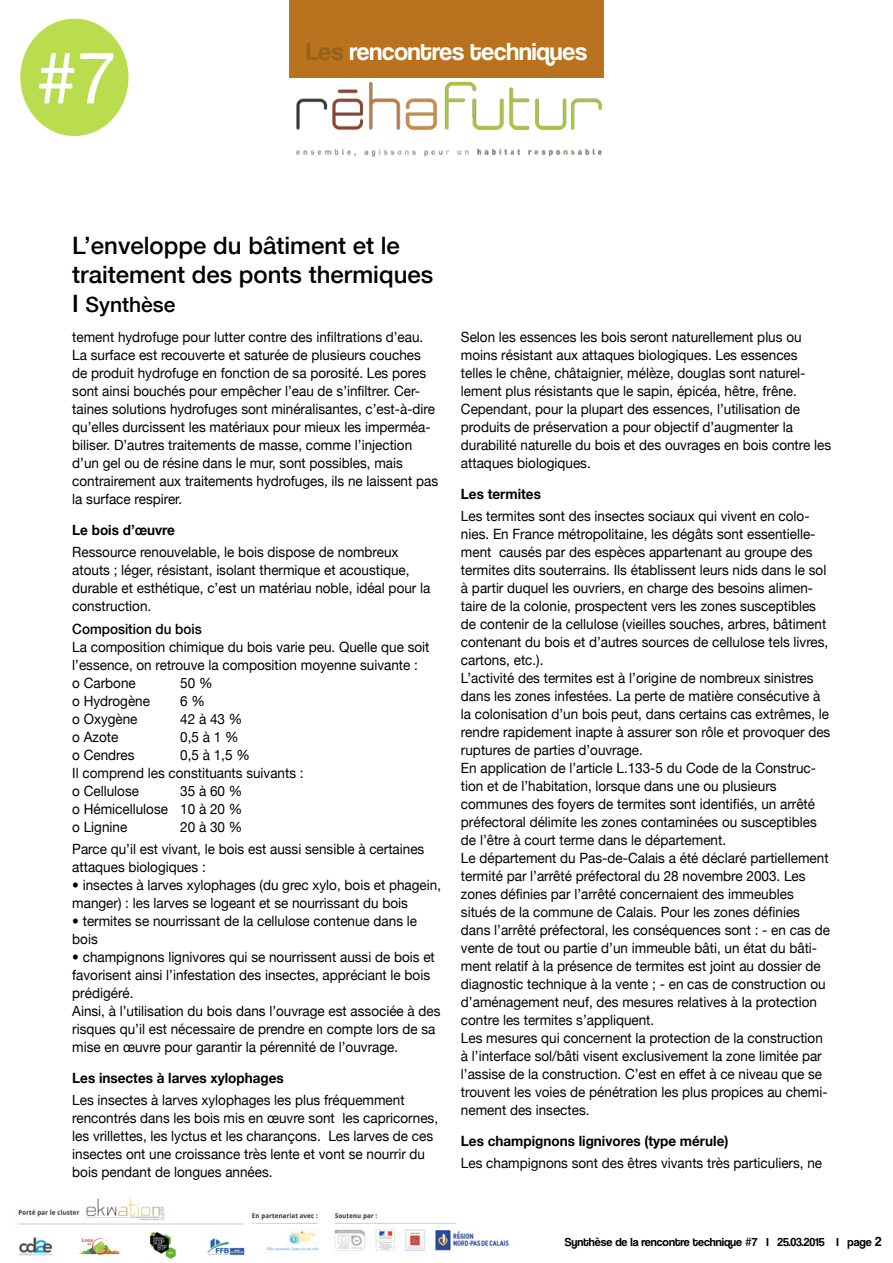
<style>
.page{position:relative;width:893px;height:1263px;background:#fff}
.page>*{position:absolute;margin:0;border:0;box-sizing:border-box;transform-origin:0 0}
.t1{font:72px "Helvetica Neue";color:#fff}
.t2{font:25.5px "Coolvetica Rg";color:#fff}
.t3{font:500 24px/28.8px "Helvetica Neue";color:#000}
.t4{font:500 21px "Helvetica Neue";color:#000}
.t5{font:14.1px/18px "Helvetica Neue";color:#000;scale:.95 1}
.t6{font:700 14.1px "Helvetica Neue";color:#000;scale:.95 1}
.t7{font:500 14.1px "Helvetica Neue";color:#000;scale:.95 1}
.t8{font:12px "Coolvetica Rg";color:#000}
.s1{color:#97621c}
.s2{font-size:24px}
.s3{font-family:"Helvetica Neue"}
.s4{font-size:13.5px}
</style>
<div class="page">
<div style="left:289px;top:0;width:315px;height:77px;background:#bb721e"></div>
<div style="left:20px;top:18px;width:109px;height:119px;background:#b9dd4f;border-radius:50%"></div>
<img style="left:289px;top:77px;width:315px;height:80px">
<img style="left:18px;top:1198px;width:491px;height:62px">
<h1 class="t1" style="left:37px;top:16px;width:82px">#7</h1>
<h2 class="t2" style="left:306px;top:37px;width:282px"><span class="s1">Les</span> rencontres techniques</h2>
<h3 class="t3" style="left:72px;top:230px;width:362px">L’enveloppe du bâtiment et le traitement des ponts thermiques</h3>
<h3 class="t4" style="left:72px;top:288px;width:105px"><span class="s2">I</span> Synthèse</h3>
<p class="t5" style="left:72px;top:327px;width:387px">tement hydrofuge pour lutter contre des infiltrations d’eau.<br>La surface est recouverte et saturée de plusieurs couches de produit hydrofuge en fonction de sa porosité. Les pores sont ainsi bouchés pour empêcher l’eau de s’infiltrer. Cer&shy;taines solutions hydrofuges sont minéralisantes, c’est-à-dire qu’elles durcissent les matériaux pour mieux les imperméa&shy;biliser. D’autres traitements de masse, comme l’injection d’un gel ou de résine dans le mur, sont possibles, mais contrairement aux traitements hydrofuges, ils ne laissent pas la surface respirer.</p>
<p class="t6" style="left:72px;top:517px;width:110px">Le bois d’œuvre</p>
<p class="t5" style="left:72px;top:542px;width:378px">Ressource renouvelable, le bois dispose de nombreux atouts ; léger, résistant, isolant thermique et acoustique, durable et esthétique, c’est un matériau noble, idéal pour la construction.</p>
<p class="t7" style="left:72px;top:617px;width:138px">Composition du bois</p>
<p class="t5" style="left:72px;top:637px;width:377px">La composition chimique du bois varie peu. Quelle que soit l’essence, on retrouve la composition moyenne suivante :<br>o Carbone</p>
<p class="t5" style="left:180px;top:673px;width:35px">50 %</p>
<p class="t5" style="left:72px;top:691px;width:83px">o Hydrogène</p>
<p class="t5" style="left:180px;top:691px;width:28px">6 %</p>
<p class="t5" style="left:72px;top:709px;width:70px">o Oxygène</p>
<p class="t5" style="left:180px;top:709px;width:67px">42 à 43 %</p>
<p class="t5" style="left:72px;top:727px;width:50px">o Azote</p>
<p class="t5" style="left:180px;top:727px;width:63px">0,5 à 1 %</p>
<p class="t5" style="left:72px;top:745px;width:67px">o Cendres</p>
<p class="t5" style="left:72px;top:745px;width:245px;text-indent:108px">0,5 à 1,5 %<br>Il comprend les constituants suivants : o Cellulose</p>
<p class="t5" style="left:72px;top:781px;width:180px;text-align:justify;text-indent:108px">35 à 60 % o Hémicellulose 10 à 20 % o Lignine</p>
<p class="t5" style="left:72px;top:814px;width:372px;line-height:22.2px;text-indent:108px">20 à 30 %<br>Parce qu’il est vivant, le bois est aussi sensible à certaines</p>
<p class="t5" style="left:72px;top:857px;width:142px">attaques biologiques :</p>
<p class="t5" style="left:72px;top:875px;width:390px">• insectes à larves xylophages (du grec xylo, bois et phagein, manger) : les larves se logeant et se nourrissant du bois</p>
<p class="t5" style="left:72px;top:911px;width:364px">• termites se nourrissant de la cellulose contenue dans le bois</p>
<p class="t5" style="left:72px;top:947px;width:389px">• champignons lignivores qui se nourrissent aussi de bois et favorisent ainsi l’infestation des insectes, appréciant le bois prédigéré.<br>Ainsi, à l’utilisation du bois dans l’ouvrage est associée à des risques qu’il est nécessaire de prendre en compte lors de sa mise en œuvre pour garantir la pérennité de l’ouvrage.</p>
<p class="t6" style="left:72px;top:1065px;width:224px">Les insectes à larves xylophages</p>
<p class="t5" style="left:72px;top:1090px;width:387px">Les insectes à larves xylophages les plus fréquemment rencontrés dans les bois mis en œuvre sont les capricornes, les vrillettes, les lyctus et les charançons. Les larves de ces insectes ont une croissance très lente et vont se nourrir du bois pendant de longues années.</p>
<p class="t5" style="left:461px;top:327px;width:391px">Selon les essences les bois seront naturellement plus ou moins résistant aux attaques biologiques. Les essences telles le chêne, châtaignier, mélèze, douglas sont naturel&shy;lement plus résistants que le sapin, épicéa, hêtre, frêne.<br>Cependant, pour la plupart des essences, l’utilisation de produits de préservation a pour objectif d’augmenter la durabilité naturelle du bois et des ouvrages en bois contre les attaques biologiques.</p>
<p class="t6" style="left:461px;top:481px;width:86px">Les termites</p>
<p class="t5" style="left:461px;top:506px;width:390px">Les termites sont des insectes sociaux qui vivent en colo&shy;nies. En France métropolitaine, les dégâts sont essentielle&shy;ment causés par des espèces appartenant au groupe des termites dits souterrains. Ils établissent leurs nids dans le sol à partir duquel les ouvriers, en charge des besoins alimen&shy;taire de la colonie, prospectent vers les zones susceptibles de contenir de la cellulose (vieilles souches, arbres, bâtiment contenant du bois et d’autres sources de cellulose tels livres, cartons, etc.).<br>L’activité des termites est à l’origine de nombreux sinistres dans les zones infestées. La perte de matière consécutive à la colonisation d’un bois peut, dans certains cas extrêmes, le rendre rapidement inapte à assurer son rôle et provoquer des ruptures de parties d’ouvrage.<br>En application de l’article L.133-5 du Code de la Construc&shy;tion et de l’habitation, lorsque dans une ou plusieurs communes des foyers de termites sont identifiés, un arrêté préfectoral délimite les zones contaminées ou susceptibles de l’être à court terme dans le département.<br>Le département du Pas-de-Calais a été déclaré partiellement termité par l’arrêté préfectoral du 28 novembre 2003. Les zones définies par l’arrêté concernaient des immeubles situés de la commune de Calais. Pour les zones définies dans l’arrêté préfectoral, les conséquences sont : - en cas de vente de tout ou partie d’un immeuble bâti, un état du bâti&shy;ment relatif à la présence de termites est joint au dossier de diagnostic technique à la vente ; - en cas de construction ou d’aménagement neuf, des mesures relatives à la protection contre les termites s’appliquent.<br>Les mesures qui concernent la protection de la construction à l’interface sol/bâti visent exclusivement la zone limitée par l’assise de la construction. C’est en effet à ce niveau que se trouvent les voies de pénétration les plus propices au chemi&shy;nement des insectes.</p>
<p class="t6" style="left:461px;top:1128px;width:283px">Les champignons lignivores (type mérule)</p>
<p class="t5" style="left:461px;top:1153px;width:382px">Les champignons sont des êtres vivants très particuliers, ne</p>
<p class="t8" style="left:565px;top:1235px;width:318px">Synthèse de la rencontre technique <span class="s3">#</span>7 I 25.03.2015 I page <span class="s4">2</span></p>
</div>
